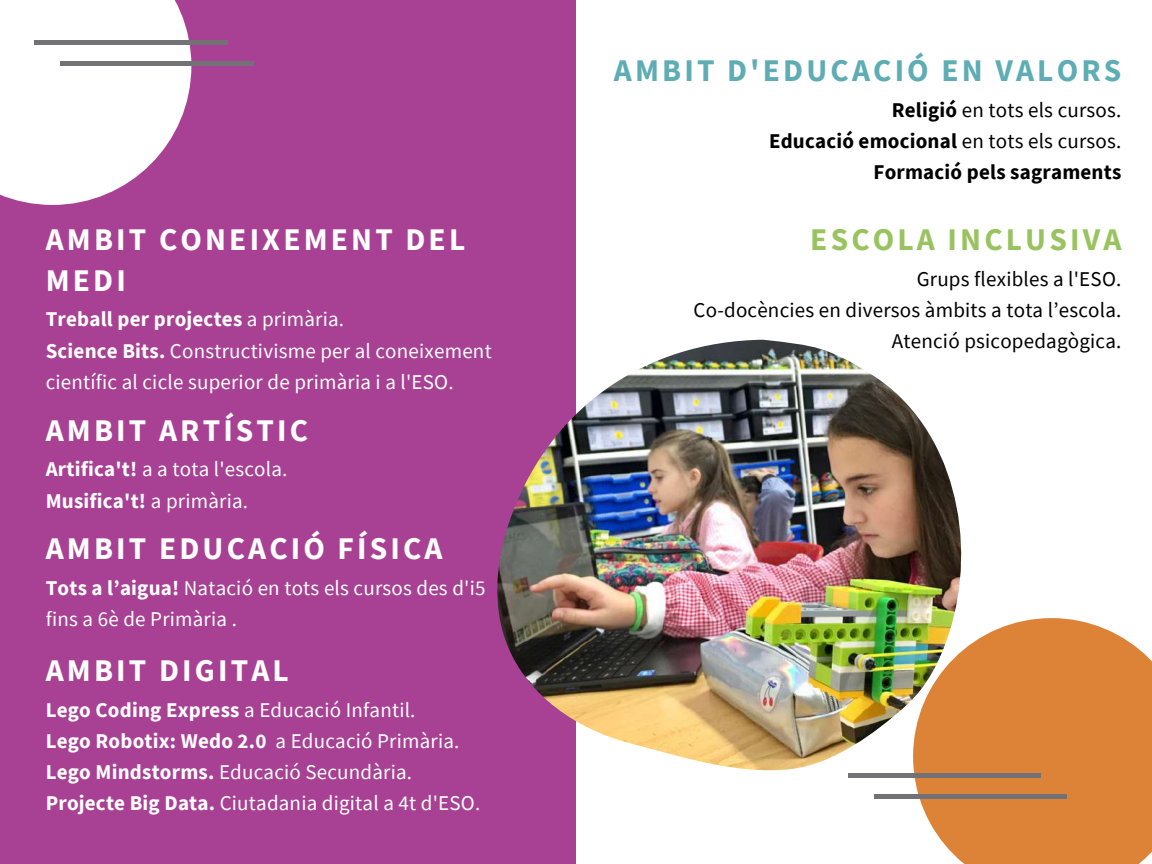
<style>
.page{position:relative;width:1152px;height:864px;background:#fff}
.page>*{position:absolute;margin:0;border:0;box-sizing:border-box;transform-origin:0 0}
.t1{font:700 31.5px/40.5px "Source Sans Pro";letter-spacing:.1em;color:#fff}
.t2{font:700 31.5px "Source Sans Pro";letter-spacing:.1em;color:#5eacb4}
.t3{font:700 31.5px "Source Sans Pro";letter-spacing:.1em;color:#98c35f}
.t4{font:21px/31.2px "Source Sans Pro";letter-spacing:.01em;color:#fff}
.t5{font:21px/31.2px "Source Sans Pro";letter-spacing:.01em;color:#000;text-align:right}
.t6{font:700 21px/31.2px "Source Sans Pro";letter-spacing:.01em;color:#000;text-align:right}
.s1{font-weight:700}
.s2{font-weight:400}
</style>
<div class="page">
<div style="left:0;top:0;width:576px;height:864px;background:#a84194"></div>
<img style="left:497px;top:340px;width:464px;height:431px">
<svg style="left:913px;top:618px;width:239px;height:246px;background:#dc8e4a"></svg>
<div style="left:874px;top:794px;width:193px;height:5px;background:#727176"></div>
<hr style="left:848px;top:773px;width:193px;height:4px;background:#727176">
<div style="left:0;top:0;width:191px;height:205px;background:#fff"></div>
<hr style="left:34px;top:40px;width:193px;height:4px;background:#727176">
<hr style="left:60px;top:62px;width:193px;height:4px;background:#727176">
<h1 class="t1" style="left:46px;top:219px;width:421px">AMBIT CONEIXEMENT DEL<br>MEDI</h1>
<p class="t4" style="left:46px;top:303px;width:448px"><span class="s1">Treball per projectes</span> a primària.<br><span class="s1">Science Bits.</span> Constructivisme per al coneixement científic al cicle superior de primària i a l'ESO.</p>
<h1 class="t1" style="left:46px;top:409px;width:264px">AMBIT ARTÍSTIC</h1>
<p class="t4" style="left:46px;top:453px;width:243px"><span class="s1">Artifica't!</span> a a tota l'escola.<br><span class="s1">Musifica't!</span> a primària.</p>
<h1 class="t1" style="left:46px;top:528px;width:398px">AMBIT EDUCACIÓ FÍSICA</h1>
<p class="t4" style="left:46px;top:572px;width:441px"><span class="s1">Tots a l’aigua!</span> Natació en tots els cursos des d'i5 fins a 6è de Primària .</p>
<h1 class="t1" style="left:46px;top:649px;width:245px">AMBIT DIGITAL</h1>
<p class="t4" style="left:46px;top:693px;width:436px"><span class="s1">Lego Coding Express</span> a Educació Infantil.<br><span class="s1">Lego Robotix: Wedo 2.0</span> a Educació Primària.<br><span class="s1">Lego Mindstorms.</span> Educació Secundària.<br><span class="s1">Projecte Big Data.</span> Ciutadania digital a 4t d'ESO.</p>
<h1 class="t2" style="left:614px;top:50px;width:509px">AMBIT D'EDUCACIÓ EN VALORS</h1>
<p class="t6" style="left:769px;top:94px;width:354px">Religió <span class="s2">en tots els cursos.<br></span>Educació emocional <span class="s2">en tots els cursos.<br></span>Formació pels sagraments</p>
<h1 class="t3" style="left:810px;top:219px;width:313px">ESCOLA INCLUSIVA</h1>
<p class="t5" style="left:694px;top:263px;width:429px">Grups flexibles a l'ESO.<br>Co-docències en diversos àmbits a tota l’escola.<br>Atenció psicopedagògica.</p>
</div>
